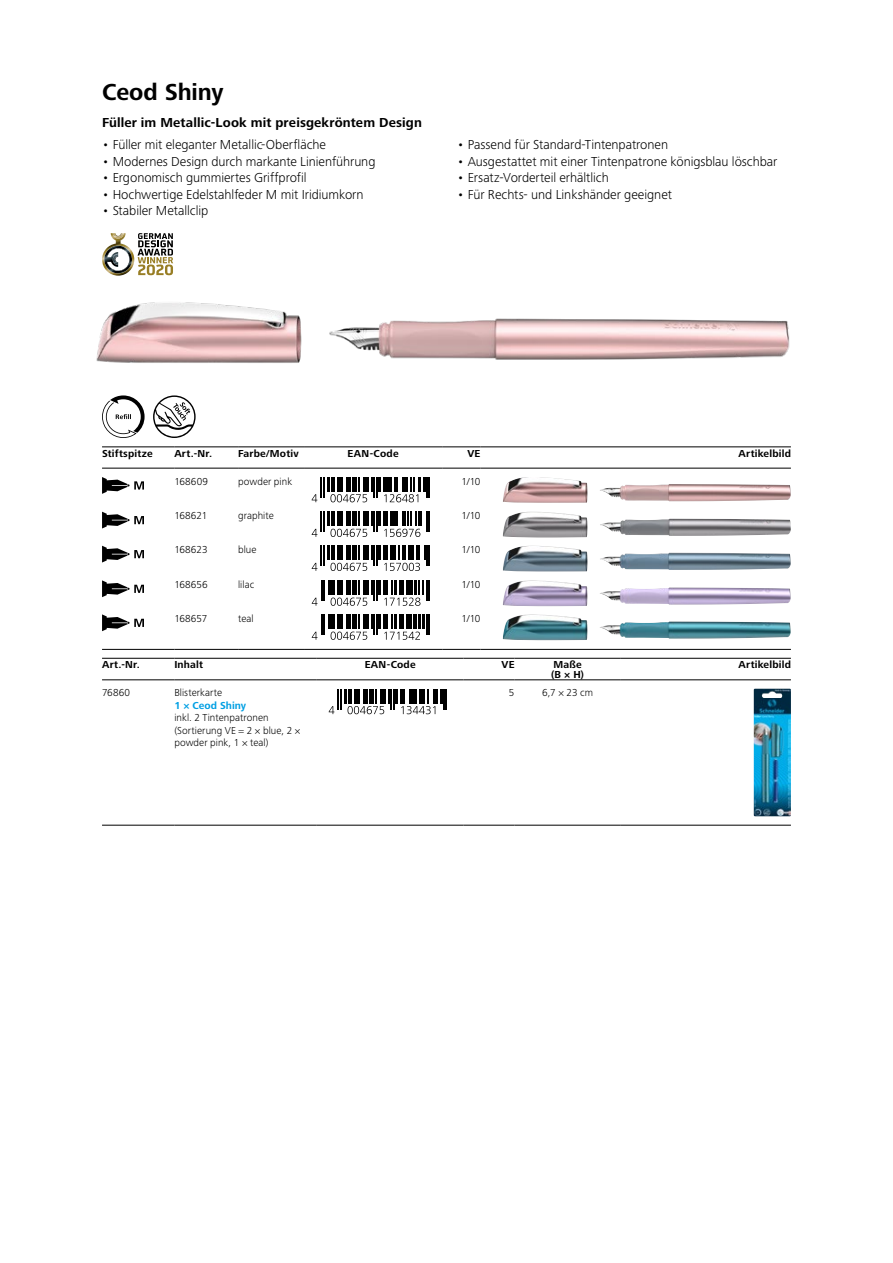
<style>
.page{position:relative;width:893px;height:1263px;background:#fff}
.page>*{position:absolute;margin:0;border:0;box-sizing:border-box;transform-origin:0 0}
.t1{font:700 24px "Frutiger Next LTW1 G";letter-spacing:-.005em;color:#000}
.t2{font:300 13.5px "Frutiger Next LTW1 G";color:#000}
.t3{font:700 13.5px "Frutiger Next LTW1 G";letter-spacing:.01em;color:#000}
.t4{font:300 10.5px/12.5px "Frutiger Next LTW1 G";letter-spacing:.005em;color:#000}
.t5{font:700 10.5px/9.8px "Frutiger Next LTW1 G";letter-spacing:.02em;color:#000}
.t6{font:700 10.5px "Frutiger Next LTW1 G";letter-spacing:.005em;color:#009fe3}
</style>
<div class="page">
<img style="left:102px;top:233px;width:32px;height:43px">
<svg style="left:113px;top:233px;width:11px;height:6px"></svg>
<svg style="left:104px;top:246px;width:28px;height:27px"></svg>
<svg style="left:138px;top:233px;width:35px;height:42px"></svg>
<img style="left:96px;top:302px;width:694px;height:61px">
<svg style="left:102px;top:395px;width:43px;height:43px"></svg>
<svg style="left:153px;top:395px;width:43px;height:43px"></svg>
<hr style="left:102px;top:649px;width:72px;height:1px;background:#000">
<hr style="left:174px;top:649px;width:64px;height:1px;background:#000">
<hr style="left:238px;top:649px;width:66px;height:1px;background:#000">
<hr style="left:304px;top:649px;width:138px;height:1px;background:#000">
<hr style="left:442px;top:649px;width:38px;height:1px;background:#000">
<hr style="left:480px;top:649px;width:311px;height:1px;background:#000">
<hr style="left:102px;top:468px;width:72px;height:1px;background:#000">
<hr style="left:174px;top:468px;width:64px;height:1px;background:#000">
<hr style="left:238px;top:468px;width:66px;height:1px;background:#000">
<hr style="left:304px;top:468px;width:138px;height:1px;background:#000">
<hr style="left:442px;top:468px;width:38px;height:1px;background:#000">
<hr style="left:480px;top:468px;width:311px;height:1px;background:#000">
<hr style="left:102px;top:446px;width:72px;height:1px;background:#000">
<hr style="left:174px;top:446px;width:64px;height:1px;background:#000">
<hr style="left:238px;top:446px;width:66px;height:1px;background:#000">
<hr style="left:304px;top:446px;width:138px;height:1px;background:#000">
<hr style="left:442px;top:446px;width:38px;height:1px;background:#000">
<hr style="left:480px;top:446px;width:311px;height:1px;background:#000">
<svg style="left:102px;top:477px;width:42px;height:17px"></svg>
<hr style="left:378px;top:477px;width:3px;height:14px;background:#000">
<svg style="left:312px;top:477px;width:65px;height:25px"></svg>
<svg style="left:383px;top:477px;width:47px;height:25px"></svg>
<img style="left:503px;top:477px;width:288px;height:26px">
<svg style="left:102px;top:512px;width:42px;height:16px"></svg>
<hr style="left:378px;top:512px;width:3px;height:14px;background:#000">
<hr style="left:426px;top:512px;width:2px;height:20px;background:#000">
<svg style="left:429px;top:512px;width:1px;height:20px"></svg>
<svg style="left:312px;top:512px;width:65px;height:25px"></svg>
<svg style="left:383px;top:512px;width:39px;height:25px"></svg>
<img style="left:503px;top:512px;width:288px;height:25px">
<svg style="left:102px;top:546px;width:42px;height:16px"></svg>
<hr style="left:378px;top:546px;width:3px;height:14px;background:#000">
<svg style="left:312px;top:546px;width:65px;height:25px"></svg>
<svg style="left:383px;top:546px;width:47px;height:25px"></svg>
<img style="left:503px;top:546px;width:288px;height:25px">
<svg style="left:102px;top:580px;width:42px;height:17px"></svg>
<hr style="left:378px;top:580px;width:3px;height:15px;background:#000">
<svg style="left:312px;top:580px;width:65px;height:26px"></svg>
<svg style="left:383px;top:580px;width:47px;height:26px"></svg>
<img style="left:503px;top:580px;width:288px;height:26px">
<svg style="left:102px;top:614px;width:42px;height:17px"></svg>
<hr style="left:378px;top:614px;width:3px;height:15px;background:#000">
<svg style="left:312px;top:614px;width:65px;height:26px"></svg>
<svg style="left:383px;top:614px;width:47px;height:26px"></svg>
<img style="left:503px;top:614px;width:288px;height:26px">
<hr style="left:102px;top:658px;width:72px;height:1px;background:#000">
<hr style="left:102px;top:679px;width:72px;height:1px;background:#000">
<hr style="left:174px;top:658px;width:143px;height:1px;background:#000">
<hr style="left:174px;top:679px;width:143px;height:1px;background:#000">
<hr style="left:317px;top:658px;width:146px;height:1px;background:#000">
<hr style="left:317px;top:679px;width:146px;height:1px;background:#000">
<hr style="left:463px;top:658px;width:51px;height:1px;background:#000">
<hr style="left:514px;top:658px;width:107px;height:1px;background:#000">
<hr style="left:463px;top:679px;width:51px;height:1px;background:#000">
<hr style="left:514px;top:679px;width:107px;height:1px;background:#000">
<hr style="left:621px;top:658px;width:170px;height:1px;background:#000">
<hr style="left:621px;top:679px;width:170px;height:1px;background:#000">
<hr style="left:102px;top:825px;width:72px;height:1px;background:#000">
<hr style="left:174px;top:825px;width:143px;height:1px;background:#000">
<hr style="left:317px;top:825px;width:146px;height:1px;background:#000">
<hr style="left:463px;top:825px;width:51px;height:1px;background:#000">
<hr style="left:514px;top:825px;width:107px;height:1px;background:#000">
<hr style="left:621px;top:825px;width:170px;height:1px;background:#000">
<hr style="left:395px;top:689px;width:3px;height:14px;background:#000">
<svg style="left:329px;top:689px;width:65px;height:25px"></svg>
<svg style="left:400px;top:689px;width:47px;height:25px"></svg>
<img style="left:754px;top:689px;width:37px;height:127px">
<h1 class="t1" style="left:102px;top:78px;width:123px">Ceod Shiny</h1>
<p class="t3" style="left:102px;top:115px;width:321px">Füller im Metallic-Look mit preisgekröntem Design</p>
<p class="t2" style="left:102px;top:137px;width:225px">• Füller mit eleganter Metallic-Oberfläche</p>
<p class="t2" style="left:102px;top:154px;width:275px">• Modernes Design durch markante Linienführung</p>
<p class="t2" style="left:102px;top:170px;width:206px">• Ergonomisch gummiertes Griffprofil</p>
<p class="t2" style="left:102px;top:187px;width:263px">• Hochwertige Edelstahlfeder M mit Iridiumkorn</p>
<p class="t2" style="left:102px;top:203px;width:108px">• Stabiler Metallclip</p>
<p class="t2" style="left:457px;top:137px;width:213px">• Passend für Standard-Tintenpatronen</p>
<p class="t2" style="left:457px;top:154px;width:322px">• Ausgestattet mit einer Tintenpatrone königsblau löschbar</p>
<p class="t2" style="left:457px;top:170px;width:153px">• Ersatz-Vorderteil erhältlich</p>
<p class="t2" style="left:457px;top:187px;width:216px">• Für Rechts- und Linkshänder geeignet</p>
<p class="t5" style="left:102px;top:448px;width:52px">Stiftspitze</p>
<p class="t5" style="left:174px;top:448px;width:39px">Art.-Nr.</p>
<p class="t5" style="left:238px;top:448px;width:62px">Farbe/Motiv</p>
<p class="t5" style="left:348px;top:448px;width:52px">EAN-Code</p>
<p class="t5" style="left:467px;top:448px;width:15px">VE</p>
<p class="t5" style="left:739px;top:448px;width:54px">Artikelbild</p>
<p class="t4" style="left:174px;top:475px;width:35px">168609</p>
<p class="t4" style="left:238px;top:475px;width:56px">powder pink</p>
<p class="t4" style="left:462px;top:475px;width:20px">1/10</p>
<p class="t4" style="left:174px;top:509px;width:34px">168621</p>
<p class="t4" style="left:238px;top:509px;width:37px">graphite</p>
<p class="t4" style="left:462px;top:509px;width:20px">1/10</p>
<p class="t4" style="left:174px;top:543px;width:35px">168623</p>
<p class="t4" style="left:238px;top:543px;width:20px">blue</p>
<p class="t4" style="left:462px;top:543px;width:20px">1/10</p>
<p class="t4" style="left:174px;top:578px;width:35px">168656</p>
<p class="t4" style="left:238px;top:578px;width:18px">lilac</p>
<p class="t4" style="left:462px;top:578px;width:20px">1/10</p>
<p class="t4" style="left:174px;top:612px;width:35px">168657</p>
<p class="t4" style="left:238px;top:612px;width:17px">teal</p>
<p class="t4" style="left:462px;top:612px;width:20px">1/10</p>
<p class="t5" style="left:102px;top:660px;width:39px">Art.-Nr.</p>
<p class="t5" style="left:174px;top:660px;width:30px">Inhalt</p>
<p class="t5" style="left:365px;top:660px;width:52px">EAN-Code</p>
<p class="t5" style="left:501px;top:660px;width:15px">VE</p>
<p class="t5" style="left:551px;top:660px;width:34px">Maße (B × H)</p>
<p class="t5" style="left:739px;top:660px;width:54px">Artikelbild</p>
<p class="t4" style="left:102px;top:686px;width:30px">76860</p>
<p class="t4" style="left:174px;top:686px;width:49px">Blisterkarte</p>
<p class="t6" style="left:174px;top:699px;width:73px">1 × Ceod Shiny</p>
<p class="t4" style="left:174px;top:711px;width:128px">inkl. 2 Tintenpatronen (Sortierung VE = 2 × blue, 2 × powder pink, 1 × teal)</p>
<p class="t4" style="left:509px;top:686px;width:7px">5</p>
<p class="t4" style="left:542px;top:686px;width:53px">6,7 × 23 cm</p>
</div>
